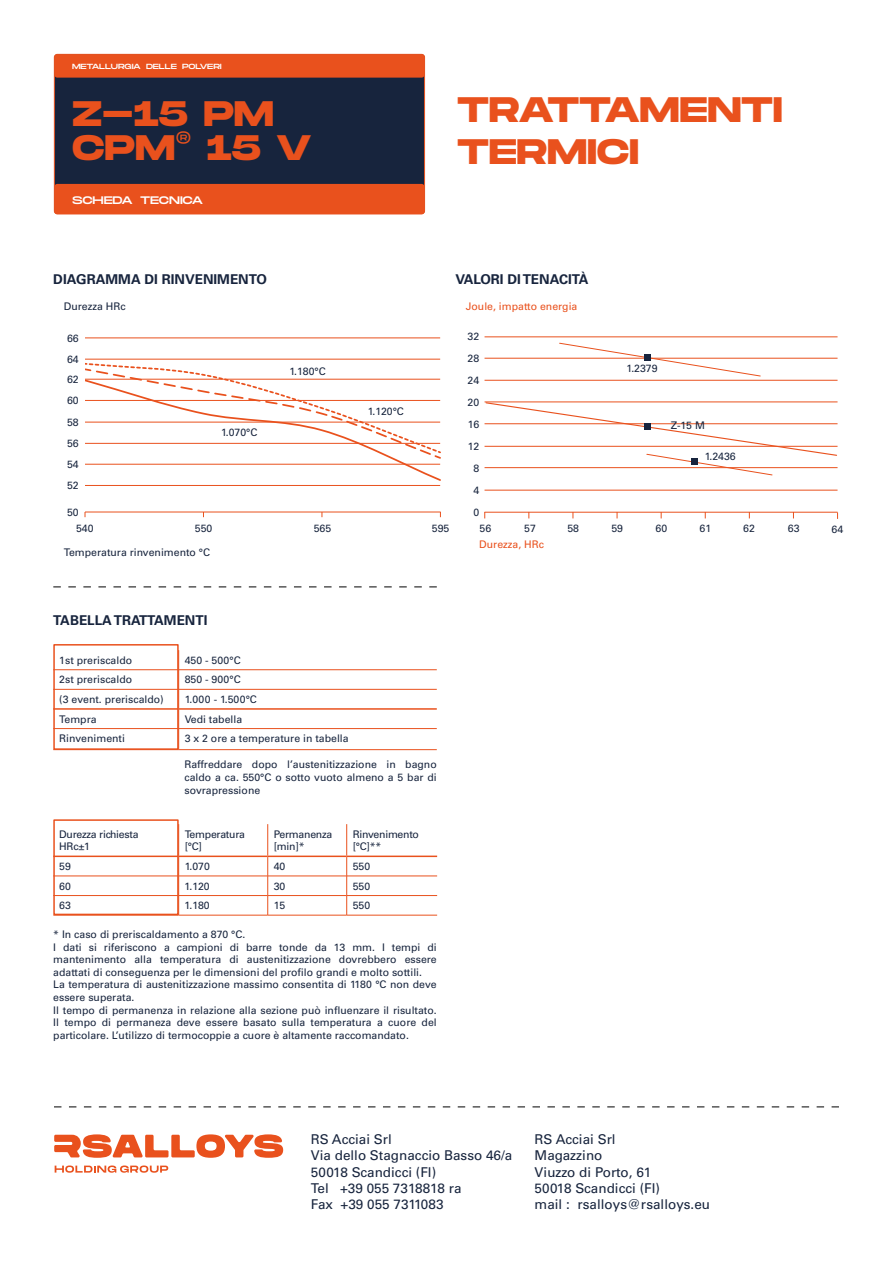
<style>
.page{position:relative;width:893px;height:1263px;background:#fff}
.page>*{position:absolute;margin:0;border:0;box-sizing:border-box;transform-origin:0 0}
.t1{font:700 35.4px/42.5px "Monument Extended";letter-spacing:-.01em;color:#e9511d}
.t2{font:13.5px/16.2px "Univers LT Std";color:#17243d}
.t3{font:700 13.5px "Univers LT Std";color:#17243d}
.t4{font:300 10.95px "Monument Extended";letter-spacing:-.015em;color:#fff}
.t5{font:10.5px/12.6px "Univers LT Std";color:#17243d}
.t6{font:10.5px/12.6px "Univers LT Std";letter-spacing:-.025em;color:#17243d}
.t7{font:10.5px "Univers LT Std";color:#e9511d}
.t8{font:300 7.5px "Monument Extended";letter-spacing:-.02em;color:#fff}
</style>
<div class="page">
<svg style="left:54px;top:1107px;width:785px;height:1px"></svg>
<svg style="left:55px;top:1165px;width:113px;height:8px"></svg>
<svg style="left:54px;top:1134px;width:229px;height:24px"></svg>
<hr style="left:53px;top:876px;width:126px;height:1px;background:#e9511d">
<hr style="left:179px;top:876px;width:89px;height:1px;background:#e9511d">
<hr style="left:268px;top:876px;width:79px;height:1px;background:#e9511d">
<hr style="left:347px;top:876px;width:90px;height:1px;background:#e9511d">
<hr style="left:267px;top:824px;width:1px;height:31px;background:#e9511d">
<svg style="left:267px;top:857px;width:1px;height:58px"></svg>
<hr style="left:346px;top:824px;width:1px;height:31px;background:#e9511d">
<svg style="left:346px;top:857px;width:1px;height:58px"></svg>
<hr style="left:53px;top:895px;width:126px;height:1px;background:#e9511d">
<hr style="left:179px;top:895px;width:89px;height:1px;background:#e9511d">
<hr style="left:268px;top:895px;width:79px;height:1px;background:#e9511d">
<hr style="left:347px;top:895px;width:90px;height:1px;background:#e9511d">
<hr style="left:53px;top:855px;width:126px;height:2px;background:#e9511d">
<hr style="left:179px;top:855px;width:89px;height:2px;background:#e9511d">
<hr style="left:268px;top:855px;width:79px;height:2px;background:#e9511d">
<hr style="left:347px;top:855px;width:90px;height:2px;background:#e9511d">
<hr style="left:53px;top:915px;width:126px;height:1px;background:#e9511d">
<hr style="left:179px;top:915px;width:89px;height:1px;background:#e9511d">
<hr style="left:268px;top:915px;width:79px;height:1px;background:#e9511d">
<hr style="left:347px;top:915px;width:90px;height:1px;background:#e9511d">
<svg style="left:53px;top:587px;width:384px;height:1px"></svg>
<hr style="left:85px;top:338px;width:355px;height:1px;background:#e9511d">
<hr style="left:85px;top:359px;width:355px;height:1px;background:#e9511d">
<hr style="left:85px;top:485px;width:355px;height:1px;background:#e9511d">
<hr style="left:85px;top:512px;width:356px;height:1px;background:#e9511d">
<hr style="left:53px;top:728px;width:126px;height:1px;background:#e9511d">
<hr style="left:53px;top:669px;width:126px;height:1px;background:#e9511d">
<hr style="left:179px;top:669px;width:258px;height:1px;background:#e9511d">
<hr style="left:179px;top:749px;width:258px;height:1px;background:#e9511d">
<hr style="left:179px;top:728px;width:258px;height:1px;background:#e9511d">
<hr style="left:53px;top:708px;width:126px;height:2px;background:#e9511d">
<hr style="left:179px;top:708px;width:258px;height:2px;background:#e9511d">
<hr style="left:53px;top:689px;width:126px;height:1px;background:#e9511d">
<hr style="left:179px;top:689px;width:258px;height:1px;background:#e9511d">
<div style="left:53px;top:644px;width:126px;height:106px;border:2px solid #e9511d"></div>
<div style="left:53px;top:819px;width:126px;height:96px;border:2px solid #e9511d"></div>
<svg style="left:85px;top:362px;width:356px;height:119px"></svg>
<hr style="left:485px;top:490px;width:352px;height:1px;background:#e9511d">
<hr style="left:485px;top:380px;width:352px;height:1px;background:#e9511d">
<hr style="left:485px;top:358px;width:352px;height:1px;background:#e9511d">
<hr style="left:485px;top:337px;width:352px;height:1px;background:#e9511d">
<hr style="left:485px;top:512px;width:352px;height:1px;background:#e9511d">
<svg style="left:559px;top:342px;width:202px;height:35px"></svg>
<svg style="left:485px;top:401px;width:353px;height:75px"></svg>
<div style="left:691px;top:458px;width:6px;height:7px;background:#17243d"></div>
<div style="left:644px;top:423px;width:7px;height:7px;background:#17243d"></div>
<div style="left:644px;top:355px;width:7px;height:6px;background:#17243d"></div>
<div style="left:54px;top:54px;width:371px;height:160px;background:#17243d;border-radius:3px"></div>
<div style="left:54px;top:184px;width:371px;height:30px;background:#e9511d;border-radius:3px"></div>
<div style="left:54px;top:54px;width:371px;height:24px;background:#e9511d;border-radius:3px"></div>
<p class="t8" style="left:72px;top:60px;width:151px">METALLURGIA DELLE POLVERI</p>
<h1 class="t1" style="left:72px;top:95px;width:241px;line-height:34.5px">Z-15 PM<br>CPM<sup>®</sup> 15 V</h1>
<p class="t4" style="left:72px;top:192px;width:133px">SCHEDA TECNICA</p>
<h1 class="t1" style="left:457px;top:87px;width:327px">TRATTAMENTI<br>TERMICI</h1>
<p class="t3" style="left:53px;top:271px;width:215px">DIAGRAMMA DI RINVENIMENTO</p>
<p class="t3" style="left:455px;top:271px;width:135px">VALORI DI TENACITÀ</p>
<p class="t5" style="left:64px;top:300px;width:63px">Durezza HRc</p>
<p class="t7" style="left:466px;top:300px;width:113px">Joule, impatto energia</p>
<p class="t5" style="left:67px;top:327px;width:13px;line-height:21.3px">66<br>64</p>
<p class="t5" style="left:67px;top:369px;width:13px;line-height:21.3px">62<br>60</p>
<p class="t5" style="left:290px;top:365px;width:38px">1.180°C</p>
<p class="t5" style="left:368px;top:405px;width:38px">1.120°C</p>
<p class="t5" style="left:468px;top:330px;width:13px">32</p>
<p class="t5" style="left:468px;top:352px;width:13px">28</p>
<p class="t5" style="left:468px;top:374px;width:13px">24</p>
<p class="t5" style="left:468px;top:395px;width:13px">20</p>
<p class="t5" style="left:627px;top:362px;width:33px">1.2379</p>
<p class="t5" style="left:67px;top:412px;width:13px;line-height:21.1px;text-align:justify">58<br>56<br>54<br>52</p>
<p class="t5" style="left:76px;top:504px;width:19px;line-height:16px;text-indent:-9px">50<br>540</p>
<p class="t5" style="left:221px;top:426px;width:38px">1.070°C</p>
<p class="t5" style="left:195px;top:522px;width:19px">550</p>
<p class="t5" style="left:314px;top:522px;width:19px">565</p>
<p class="t5" style="left:432px;top:522px;width:19px">595</p>
<p class="t5" style="left:64px;top:546px;width:148px">Temperatura rinvenimento °C</p>
<p class="t5" style="left:468px;top:413px;width:13px;line-height:22px;text-align:center">16<br>12<br>8<br>4<br>0</p>
<p class="t5" style="left:479px;top:522px;width:13px">56</p>
<p class="t5" style="left:524px;top:522px;width:13px">57</p>
<p class="t7" style="left:479px;top:538px;width:66px">Durezza, HRc</p>
<p class="t3" style="left:53px;top:612px;width:156px">TABELLA TRATTAMENTI</p>
<p class="t5" style="left:59px;top:654px;width:74px">1st preriscaldo</p>
<p class="t5" style="left:185px;top:654px;width:57px">450 - 500°C</p>
<p class="t5" style="left:59px;top:673px;width:74px">2st preriscaldo</p>
<p class="t5" style="left:185px;top:673px;width:57px">850 - 900°C</p>
<p class="t5" style="left:59px;top:693px;width:106px">(3 event. preriscaldo)</p>
<p class="t5" style="left:185px;top:693px;width:74px">1.000 - 1.500°C</p>
<p class="t5" style="left:59px;top:713px;width:39px">Tempra</p>
<p class="t5" style="left:185px;top:713px;width:59px">Vedi tabella</p>
<p class="t5" style="left:59px;top:732px;width:67px">Rinvenimenti</p>
<p class="t5" style="left:185px;top:732px;width:165px">3 x 2 ore a temperature in tabella</p>
<p class="t5" style="left:185px;top:758px;width:254px;text-align:justify">Raffreddare dopo l’austenitizzazione in bagno caldo a ca. 550°C o sotto vuoto almeno a 5 bar di sovrapressione</p>
<p class="t6" style="left:59px;top:828px;width:81px">Durezza richiesta<br>HRc±1</p>
<p class="t6" style="left:185px;top:828px;width:62px">Temperatura [°C]</p>
<p class="t6" style="left:274px;top:828px;width:60px">Permanenza [min]*</p>
<p class="t6" style="left:353px;top:828px;width:68px">Rinvenimento [°C]**</p>
<p class="t5" style="left:59px;top:860px;width:13px">59</p>
<p class="t5" style="left:185px;top:860px;width:27px">1.070</p>
<p class="t5" style="left:274px;top:860px;width:13px">40</p>
<p class="t5" style="left:353px;top:860px;width:19px">550</p>
<p class="t5" style="left:59px;top:879px;width:13px">60</p>
<p class="t5" style="left:185px;top:879px;width:27px">1.120</p>
<p class="t5" style="left:274px;top:879px;width:13px">30</p>
<p class="t5" style="left:353px;top:879px;width:19px">550</p>
<p class="t5" style="left:59px;top:899px;width:13px">63</p>
<p class="t5" style="left:185px;top:899px;width:27px">1.180</p>
<p class="t5" style="left:274px;top:899px;width:13px">15</p>
<p class="t5" style="left:353px;top:899px;width:19px">550</p>
<p class="t5" style="left:53px;top:928px;width:385px">* In caso di preriscaldamento a 870 °C.<br>I dati si riferiscono a campioni di barre tonde da 13 mm. I tempi di mantenimento alla temperatura di austenitizzazione dovrebbero essere adattati di conseguenza per le dimensioni del profilo grandi e molto sottili.<br>La temperatura di austenitizzazione massimo consentita di 1180 °C non deve essere superata.<br>Il tempo di permanenza in relazione alla sezione può influenzare il risultato.<br>Il tempo di permaneza deve essere basato sulla temperatura a cuore del particolare. L’utilizzo di termocoppie a cuore è altamente raccomandato.</p>
<p class="t5" style="left:671px;top:419px;width:36px">Z-15 M</p>
<p class="t5" style="left:705px;top:450px;width:33px">1.2436</p>
<p class="t5" style="left:567px;top:522px;width:13px">58</p>
<p class="t5" style="left:611px;top:522px;width:13px">59</p>
<p class="t5" style="left:655px;top:522px;width:13px">60</p>
<p class="t5" style="left:700px;top:522px;width:13px">61</p>
<p class="t5" style="left:743px;top:522px;width:13px">62</p>
<p class="t5" style="left:788px;top:522px;width:13px">63</p>
<p class="t5" style="left:831px;top:523px;width:13px">64</p>
<p class="t2" style="left:311px;top:1131px;width:203px">RS Acciai Srl<br>Via dello Stagnaccio Basso 46/a<br>50018 Scandicci (FI)<br>Tel +39 055 7318818 ra<br>Fax +39 055 7311083</p>
<p class="t2" style="left:535px;top:1131px;width:177px">RS Acciai Srl<br>Magazzino<br>Viuzzo di Porto, 61<br>50018 Scandicci (FI)<br>mail : rsalloys@rsalloys.eu</p>
</div>
